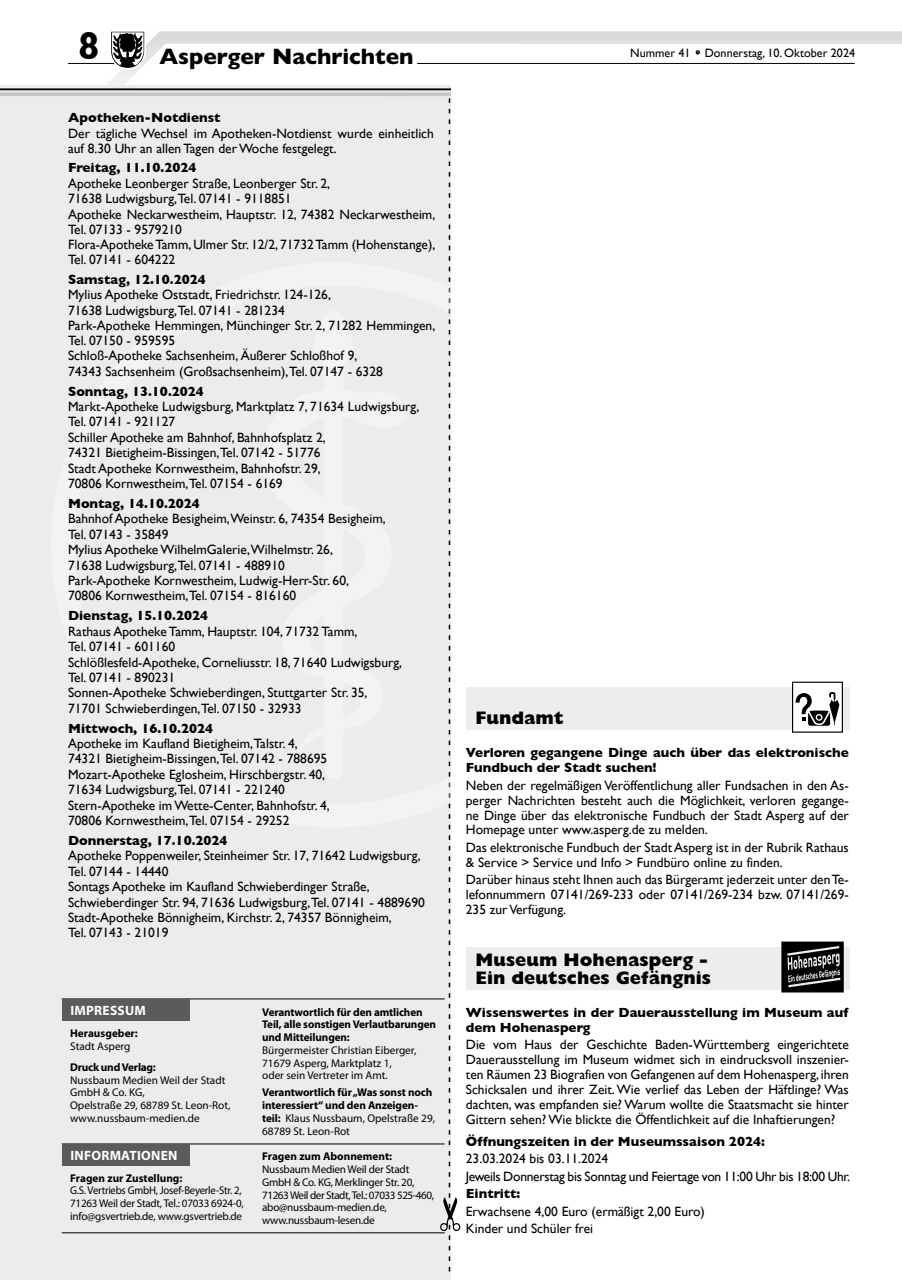
<style>
.page{position:relative;width:902px;height:1280px;background:#fff}
.page>*{position:absolute;margin:0;border:0;box-sizing:border-box;transform-origin:0 0}
.t1{font:700 39.3px "Gill Sans";color:#000;scale:.86 1}
.t2{font:700 22.5px "Gill Sans";color:#000}
.t3{font:800 18.3px/18.9px "Gill Sans";color:#000}
.t4{font:13.5px/15.5px "Gill Sans";color:#000}
.t5{font:700 13.5px/14.9px "Gill Sans";color:#000}
.t6{font:13.5px/17.5px "Gill Sans";letter-spacing:-.02em;color:#000}
.t7{font:700 13.5px "Myriad Pro";letter-spacing:.02em;color:#fff}
.t8{font:12.15px "Gill Sans";color:#000}
.t9{font:700 11.25px/12.8px "Myriad Pro";letter-spacing:-.01em;color:#000}
.t10{font:11.25px/12.8px "Myriad Pro";color:#000}
.t11{font:11.25px/12.8px "Myriad Pro";letter-spacing:-.02em;color:#000}
.t12{font:11.25px/12.8px "Myriad Pro";letter-spacing:-.02em;color:#000;scale:.95 1}
.s1{font-weight:400}
</style>
<div class="page">
<svg style="left:68px;top:31px;width:833px;height:54px"></svg>
<hr style="left:68px;top:63px;width:62px;height:1px;background:#000">
<hr style="left:417px;top:63px;width:437px;height:1px;background:#000">
<svg style="left:108px;top:31px;width:39px;height:42px"></svg>
<svg style="left:693px;top:48px;width:9px;height:9px"></svg>
<div style="left:466px;top:687px;width:383px;height:42px;background:#ededed"></div>
<div style="left:792px;top:682px;width:50px;height:50px;background:#fff"></div>
<div style="left:791px;top:682px;width:51px;height:51px;border:1px solid #000"></div>
<svg style="left:795px;top:692px;width:44px;height:34px"></svg>
<div style="left:466px;top:947px;width:383px;height:42px;background:#ededed"></div>
<svg style="left:781px;top:941px;width:62px;height:51px"></svg>
<div style="left:0;top:85px;width:451px;height:1195px;background:#ececec"></div>
<hr style="left:0;top:88px;width:451px;height:2px;background:#000">
<svg style="left:0;top:92px;width:451px;height:4px;fill:#c4c5c5"></svg>
<svg style="left:440px;top:98px;width:20px;height:1173px"></svg>
<hr style="left:62px;top:998px;width:382px;height:1px;background:#000">
<div style="left:62px;top:999px;width:127px;height:21px;background:#5b5b5a"></div>
<hr style="left:62px;top:1143px;width:382px;height:1px;background:#000">
<div style="left:62px;top:1144px;width:127px;height:22px;background:#5b5b5a"></div>
<hr style="left:62px;top:1232px;width:382px;height:1px;background:#000">
<h1 class="t1" style="left:79px;top:23px;width:25px">8</h1>
<h2 class="t2" style="left:159px;top:43px;width:255px">Asperger Nachrichten</h2>
<p class="t8" style="left:630px;top:45px;width:226px">Nummer 41 · Donnerstag, 10. Oktober 2024</p>
<p class="t5" style="left:68px;top:110px;width:154px">Apotheken-Notdienst</p>
<p class="t4" style="left:68px;top:126px;width:367px;line-height:14.9px">Der tägliche Wechsel im Apotheken-Notdienst wurde einheitlich auf 8.30 Uhr an allen Tagen der Woche festgelegt.</p>
<p class="t5" style="left:68px;top:160px;width:130px">Freitag, 11.10.2024</p>
<p class="t4" style="left:68px;top:176px;width:369px">Apotheke Leonberger Straße, Leonberger Str. 2,<br>71638 Ludwigsburg,Tel. 07141 - 9118851<br>Apotheke Neckarwestheim, Hauptstr. 12, 74382 Neckarwestheim, Tel. 07133 - 9579210<br>Flora-Apotheke Tamm, Ulmer Str. 12/2, 71732 Tamm (Hohenstange), Tel. 07141 - 604222</p>
<p class="t5" style="left:68px;top:272px;width:139px">Samstag, 12.10.2024</p>
<p class="t4" style="left:68px;top:287px;width:369px">Mylius Apotheke Oststadt, Friedrichstr. 124-126,<br>71638 Ludwigsburg,Tel. 07141 - 281234<br>Park-Apotheke Hemmingen, Münchinger Str. 2, 71282 Hemmingen, Tel. 07150 - 959595<br>Schloß-Apotheke Sachsenheim, Äußerer Schloßhof 9,<br>74343 Sachsenheim (Großsachsenheim),Tel. 07147 - 6328</p>
<p class="t5" style="left:68px;top:383px;width:137px">Sonntag, 13.10.2024</p>
<p class="t4" style="left:68px;top:399px;width:353px">Markt-Apotheke Ludwigsburg, Marktplatz 7, 71634 Ludwigsburg, Tel. 07141 - 921127<br>Schiller Apotheke am Bahnhof, Bahnhofsplatz 2,<br>74321 Bietigheim-Bissingen,Tel. 07142 - 51776<br>Stadt Apotheke Kornwestheim, Bahnhofstr. 29,<br>70806 Kornwestheim,Tel. 07154 - 6169</p>
<p class="t5" style="left:68px;top:496px;width:133px">Montag, 14.10.2024</p>
<p class="t4" style="left:68px;top:511px;width:319px">Bahnhof Apotheke Besigheim,Weinstr. 6, 74354 Besigheim, Tel. 07143 - 35849<br>Mylius Apotheke WilhelmGalerie,Wilhelmstr. 26,<br>71638 Ludwigsburg,Tel. 07141 - 488910<br>Park-Apotheke Kornwestheim, Ludwig-Herr-Str. 60, 70806 Kornwestheim,Tel. 07154 - 816160</p>
<p class="t5" style="left:68px;top:608px;width:142px">Dienstag, 15.10.2024</p>
<p class="t4" style="left:68px;top:623px;width:335px">Rathaus Apotheke Tamm, Hauptstr. 104, 71732 Tamm,<br>Tel. 07141 - 601160<br>Schlößlesfeld-Apotheke, Corneliusstr. 18, 71640 Ludwigsburg, Tel. 07141 - 890231<br>Sonnen-Apotheke Schwieberdingen, Stuttgarter Str. 35, 71701 Schwieberdingen,Tel. 07150 - 32933</p>
<p class="t5" style="left:68px;top:720px;width:147px">Mittwoch, 16.10.2024</p>
<p class="t4" style="left:68px;top:735px;width:263px">Apotheke im Kaufland Bietigheim,Talstr. 4, 74321 Bietigheim-Bissingen,Tel. 07142 - 788695<br>Mozart-Apotheke Eglosheim, Hirschbergstr. 40, 71634 Ludwigsburg,Tel. 07141 - 221240<br>Stern-Apotheke im Wette-Center, Bahnhofstr. 4, 70806 Kornwestheim,Tel. 07154 - 29252</p>
<p class="t5" style="left:68px;top:833px;width:161px">Donnerstag, 17.10.2024</p>
<p class="t4" style="left:68px;top:848px;width:358px">Apotheke Poppenweiler, Steinheimer Str. 17, 71642 Ludwigsburg, Tel. 07144 - 14440<br>Sontags Apotheke im Kaufland Schwieberdinger Straße, Schwieberdinger Str. 94, 71636 Ludwigsburg,Tel. 07141 - 4889690<br>Stadt-Apotheke Bönnigheim, Kirchstr. 2, 74357 Bönnigheim,<br>Tel. 07143 - 21019</p>
<p class="t7" style="left:70px;top:1001px;width:77px">IMPRESSUM</p>
<p class="t9" style="left:70px;top:1026px;width:69px">Herausgeber:</p>
<p class="t10" style="left:70px;top:1039px;width:62px">Stadt Asperg</p>
<p class="t9" style="left:70px;top:1060px;width:87px">Druck und Verlag:</p>
<p class="t10" style="left:70px;top:1073px;width:162px">Nussbaum Medien Weil der Stadt<br>GmbH &amp; Co. KG,<br>Opelstraße 29, 68789 St. Leon-Rot, www.nussbaum-medien.de</p>
<p class="t7" style="left:70px;top:1147px;width:109px">INFORMATIONEN</p>
<p class="t9" style="left:70px;top:1171px;width:114px">Fragen zur Zustellung:</p>
<p class="t12" style="left:70px;top:1184px;width:184px">G.S. Vertriebs GmbH, Josef-Beyerle-Str. 2,<br>71263 Weil der Stadt, Tel.: 07033 6924-0, info@gsvertrieb.de, www.gsvertrieb.de</p>
<p class="t9" style="left:262px;top:1005px;width:175px">Verantwortlich für den amtlichen<br>Teil, alle sonstigen Verlautbarungen und Mitteilungen:</p>
<p class="t10" style="left:262px;top:1043px;width:156px">Bürgermeister Christian Eiberger,<br>71679 Asperg, Marktplatz 1, oder sein Vertreter im Amt.</p>
<p class="t9" style="left:262px;top:1086px;width:174px">Verantwortlich für „Was sonst noch interessiert“ und den Anzeigen&shy;teil: <span class="s1">Klaus Nussbaum, Opelstraße 29,<br>68789 St. Leon-Rot</span></p>
<p class="t9" style="left:262px;top:1150px;width:131px">Fragen zum Abonnement:</p>
<p class="t11" style="left:262px;top:1163px;width:173px">Nussbaum Medien Weil der Stadt<br>GmbH &amp; Co. KG, Merklinger Str. 20,<br>71263 Weil der Stadt, Tel.: 07033 525-460, abo@nussbaum-medien.de, www.nussbaum-lesen.de</p>
<h3 class="t3" style="left:475px;top:708px;width:90px">Fundamt</h3>
<p class="t5" style="left:466px;top:745px;width:384px">Verloren gegangene Dinge auch über das elektronische<br>Fundbuch der Stadt suchen!</p>
<p class="t4" style="left:466px;top:777px;width:384px;line-height:14.9px;text-align:justify">Neben der regelmäßigen Veröffentlichung aller Fundsachen in den As&shy;perger Nachrichten besteht auch die Möglichkeit, verloren gegange&shy;ne Dinge über das elektronische Fundbuch der Stadt Asperg auf der Homepage unter www.asperg.de zu melden.</p>
<p class="t4" style="left:466px;top:840px;width:384px;line-height:14.9px">Das elektronische Fundbuch der Stadt Asperg ist in der Rubrik Rathaus &amp; Service &gt; Service und Info &gt; Fundbüro online zu finden.</p>
<p class="t4" style="left:466px;top:872px;width:384px;line-height:14.9px;text-align:justify">Darüber hinaus steht Ihnen auch das Bürgeramt jederzeit unter den Te&shy;lefonnummern 07141/269-233 oder 07141/269-234 bzw. 07141/269- 235 zur Verfügung.</p>
<h3 class="t3" style="left:475px;top:950px;width:237px">Museum Hohenasperg -<br>Ein deutsches Gefängnis</h3>
<p class="t5" style="left:466px;top:1005px;width:384px">Wissenswertes in der Dauerausstellung im Museum auf dem Hohenasperg</p>
<p class="t4" style="left:466px;top:1037px;width:384px;line-height:14.9px;text-align:justify">Die vom Haus der Geschichte Baden-Württemberg eingerichtete Dauerausstellung im Museum widmet sich in eindrucksvoll inszenier&shy;ten Räumen 23 Biografien von Gefangenen auf dem Hohenasperg, ihren Schicksalen und ihrer Zeit. Wie verlief das Leben der Häftlinge? Was dachten, was empfanden sie? Warum wollte die Staatsmacht sie hinter Gittern sehen? Wie blickte die Öffentlichkeit auf die Inhaftierungen?</p>
<p class="t5" style="left:466px;top:1134px;width:300px">Öffnungszeiten in der Museumssaison 2024:</p>
<p class="t6" style="left:466px;top:1150px;width:386px">23.03.2024 bis 03.11.2024<br>Jeweils Donnerstag bis Sonntag und Feiertage von 11:00 Uhr bis 18:00 Uhr.</p>
<p class="t5" style="left:466px;top:1186px;width:56px">Eintritt:</p>
<p class="t4" style="left:466px;top:1202px;width:240px;line-height:17.5px">Erwachsene 4,00 Euro (ermäßigt 2,00 Euro)<br>Kinder und Schüler frei</p>
</div>
